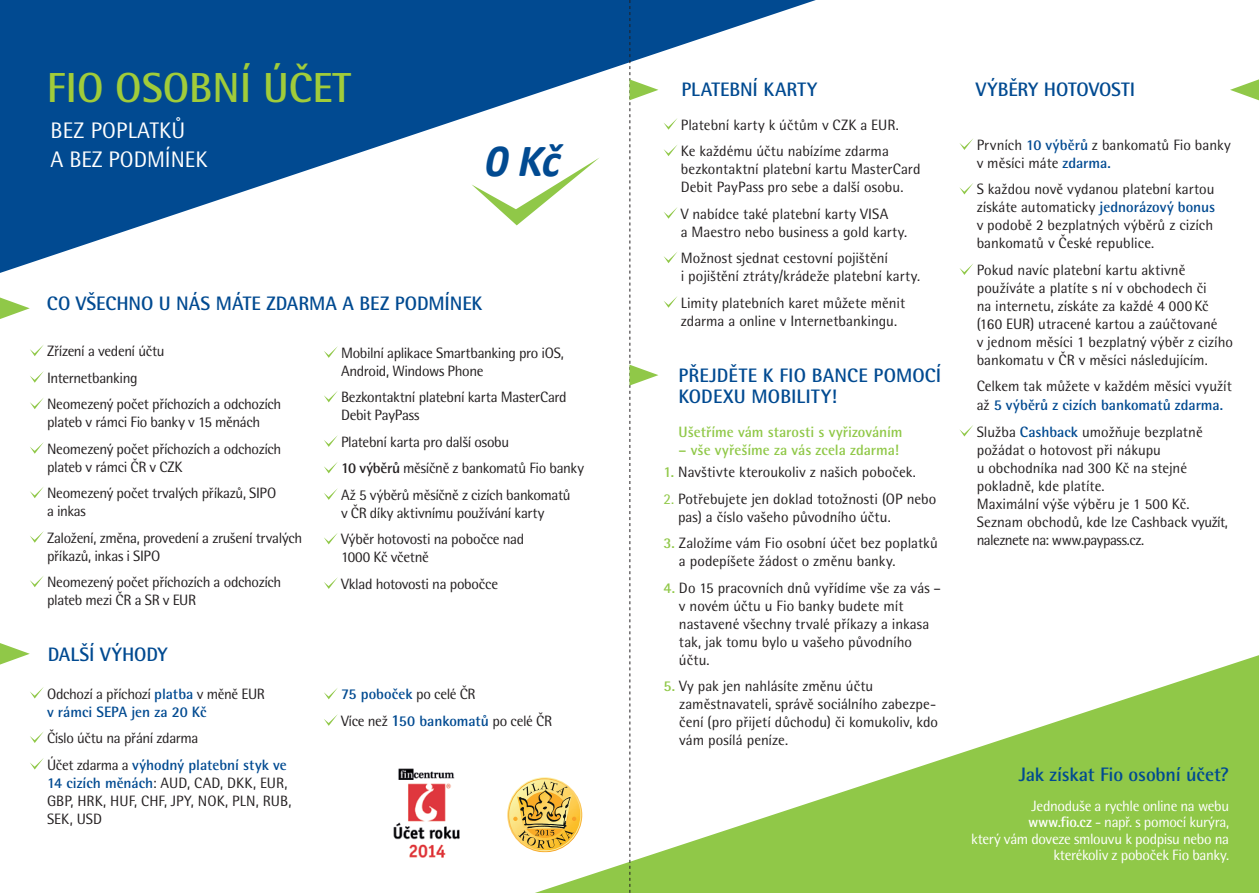
<style>
.page{position:relative;width:1259px;height:893px;background:#fff}
.page>*{position:absolute;margin:0;border:0;box-sizing:border-box;transform-origin:0 0}
.t1{font:italic 700 46.35px "Calibri";color:#014a91}
.t2{font:700 42px "Rotis Semi Sans Pro";color:#a1cc3a}
.t3{font:22.5px "Rotis Semi Sans Pro";color:#fff}
.t4{font:700 19.5px/21px "Rotis Semi Sans Pro";color:#014a91}
.t5{font:15px/18px "Rotis Semi Sans Pro";letter-spacing:-.005em;color:#231f20}
.t6{font:15px/18px "Rotis Semi Sans Pro";letter-spacing:-.025em;color:#231f20}
.t7{font:15px/16.5px "Rotis Semi Sans Pro";letter-spacing:-.025em;color:#fff;text-align:right}
.t8{font:700 15px/18px "Rotis Semi Sans Pro";color:#014a91}
.t9{font:700 15px "Rotis Semi Sans Pro";color:#90c848}
.s1{font-weight:400;color:#231f20}
.s2{font-weight:700;color:#014a91}
.s3{font-weight:700}
.s4{font-weight:700;font-size:16.5px;color:#014a91}
.s5{font-weight:700;color:#90c848}
.s6{color:#90c848}
</style>
<div class="page">
<img style="left:393px;top:768px;width:67px;height:90px">
<svg style="left:513px;top:781px;width:22px;height:67px"></svg>
<svg style="left:0;top:0;width:816px;height:273px;fill:#014a91"></svg>
<svg style="left:535px;top:655px;width:724px;height:238px;fill:#90c848"></svg>
<svg style="left:471px;top:157px;width:129px;height:68px"></svg>
<svg style="left:0;top:643px;width:30px;height:22px"></svg>
<svg style="left:0;top:297px;width:30px;height:22px"></svg>
<svg style="left:1230px;top:79px;width:29px;height:21px"></svg>
<svg style="left:629px;top:0;width:48px;height:893px"></svg>
<svg style="left:959px;top:139px;width:14px;height:11px"></svg>
<svg style="left:959px;top:183px;width:14px;height:11px"></svg>
<svg style="left:959px;top:264px;width:14px;height:11px"></svg>
<svg style="left:959px;top:425px;width:14px;height:11px"></svg>
<svg style="left:30px;top:687px;width:14px;height:11px"></svg>
<svg style="left:30px;top:731px;width:14px;height:12px"></svg>
<svg style="left:30px;top:758px;width:14px;height:11px"></svg>
<svg style="left:324px;top:688px;width:14px;height:11px"></svg>
<svg style="left:324px;top:714px;width:14px;height:12px"></svg>
<svg style="left:30px;top:345px;width:14px;height:11px"></svg>
<svg style="left:30px;top:371px;width:14px;height:12px"></svg>
<svg style="left:30px;top:398px;width:14px;height:11px"></svg>
<svg style="left:30px;top:442px;width:14px;height:12px"></svg>
<svg style="left:30px;top:487px;width:14px;height:11px"></svg>
<svg style="left:30px;top:531px;width:14px;height:12px"></svg>
<svg style="left:30px;top:576px;width:14px;height:11px"></svg>
<svg style="left:324px;top:346px;width:14px;height:12px"></svg>
<svg style="left:324px;top:391px;width:14px;height:11px"></svg>
<svg style="left:324px;top:435px;width:14px;height:12px"></svg>
<svg style="left:324px;top:462px;width:14px;height:11px"></svg>
<svg style="left:324px;top:488px;width:14px;height:12px"></svg>
<svg style="left:324px;top:533px;width:14px;height:11px"></svg>
<svg style="left:324px;top:577px;width:14px;height:12px"></svg>
<p class="t2" style="left:47px;top:62px;width:306px">FIO OSOBNÍ ÚČET</p>
<p class="t3" style="left:51px;top:117px;width:136px">BEZ POPLATKŮ</p>
<p class="t3" style="left:51px;top:146px;width:158px">A BEZ PODMÍNEK</p>
<p class="t1" style="left:485px;top:131px;width:77px">0 Kč</p>
<p class="t4" style="left:47px;top:293px;width:437px">CO VŠECHNO U NÁS MÁTE ZDARMA A BEZ PODMÍNEK</p>
<p class="t6" style="left:47px;top:342px;width:119px">Zřízení a vedení účtu</p>
<p class="t6" style="left:47px;top:369px;width:92px">Internetbanking</p>
<p class="t6" style="left:47px;top:395px;width:236px">Neomezený počet příchozích a odchozích plateb v rámci Fio banky v 15 měnách</p>
<p class="t6" style="left:47px;top:440px;width:236px">Neomezený počet příchozích a odchozích plateb v rámci ČR v CZK</p>
<p class="t5" style="left:47px;top:484px;width:231px">Neomezený počet trvalých příkazů, SIPO a inkas</p>
<p class="t6" style="left:47px;top:529px;width:257px">Založení, změna, provedení a zrušení trvalých příkazů, inkas i SIPO</p>
<p class="t6" style="left:47px;top:573px;width:236px">Neomezený počet příchozích a odchozích plateb mezi ČR a SR v EUR</p>
<p class="t4" style="left:48px;top:644px;width:121px">DALŠÍ VÝHODY</p>
<p class="t8" style="left:47px;top:684px;width:219px"><span class="s1">Odchozí a příchozí</span> platba <span class="s1">v měně EUR </span>v rámci SEPA jen za 20 Kč</p>
<p class="t6" style="left:47px;top:729px;width:153px">Číslo účtu na přání zdarma</p>
<p class="t5" style="left:47px;top:755px;width:246px">Účet zdarma a <span class="s2">výhodný platební styk ve<br>14 cizích měnách</span>: AUD, CAD, DKK, EUR,<br>GBP, HRK, HUF, CHF, JPY, NOK, PLN, RUB,<br>SEK, USD</p>
<p class="t6" style="left:341px;top:344px;width:224px">Mobilní aplikace Smartbanking pro iOS,<br>Android, Windows Phone</p>
<p class="t6" style="left:341px;top:388px;width:227px">Bezkontaktní platební karta MasterCard<br>Debit PayPass</p>
<p class="t6" style="left:341px;top:433px;width:170px">Platební karta pro další osobu</p>
<p class="t6" style="left:341px;top:459px;width:244px"><span class="s3">10 výběrů</span> měsíčně z bankomatů Fio banky</p>
<p class="t6" style="left:341px;top:486px;width:231px">Až 5 výběrů měsíčně z cizích bankomatů v ČR díky aktivnímu používání karty</p>
<p class="t5" style="left:341px;top:530px;width:185px">Výběr hotovosti na pobočce nad<br>1000 Kč včetně</p>
<p class="t5" style="left:341px;top:575px;width:159px">Vklad hotovosti na pobočce</p>
<p class="t8" style="left:341px;top:685px;width:136px">75 poboček <span class="s1">po celé ČR</span></p>
<p class="t5" style="left:341px;top:712px;width:213px">Více než <span class="s4">1</span><span class="s2">50 bankomatů</span> po celé ČR</p>
<p class="t4" style="left:681px;top:78px;width:137px">PLATEBNÍ KARTY</p>
<p class="t5" style="left:681px;top:116px;width:220px">Platební karty k účtům v CZK a EUR.</p>
<p class="t5" style="left:681px;top:142px;width:241px">Ke každému účtu nabízíme zdarma bezkontaktní platební kartu MasterCard<br>Debit PayPass pro sebe a další osobu.</p>
<p class="t5" style="left:681px;top:205px;width:228px">V nabídce také platební karty VISA<br>a Maestro nebo business a gold karty.</p>
<p class="t5" style="left:681px;top:249px;width:241px">Možnost sjednat cestovní pojištění<br>i pojištění ztráty/krádeže platební karty.</p>
<p class="t5" style="left:681px;top:294px;width:226px">Limity platebních karet můžete měnit zdarma a online v Internetbankingu.</p>
<p class="t4" style="left:678px;top:364px;width:264px">PŘEJDĚTE K FIO BANCE POMOCÍ<br>KODEXU MOBILITY!</p>
<p class="t9" style="left:678px;top:422px;width:226px">Ušetříme vám starosti s vyřizováním</p>
<p class="t9" style="left:678px;top:440px;width:222px">– vše vyřešíme za vás zcela zdarma!</p>
<p class="t5" style="left:663px;top:463px;width:254px"><span class="s5">1.</span> Navštivte kteroukoliv z našich poboček.</p>
<p class="t5" style="left:678px;top:489px;width:260px;text-indent:-14px"><span class="s6">2.</span> Potřebujete jen doklad totožnosti (OP nebo pas) a číslo vašeho původního účtu.</p>
<p class="t5" style="left:679px;top:534px;width:260px;text-indent:-15px"><span class="s5">3.</span> Založíme vám Fio osobní účet bez poplatků a podepíšete žádost o změnu banky.</p>
<p class="t5" style="left:679px;top:578px;width:264px;text-indent:-15px"><span class="s5">4.</span> Do 15 pracovních dnů vyřídíme vše za vás – v novém účtu u Fio banky budete mít nastavené všechny trvalé příkazy a inkasa tak, jak tomu bylo u vašeho původního účtu.</p>
<p class="t5" style="left:679px;top:677px;width:260px;text-indent:-16px"><span class="s5">5.</span> Vy pak jen nahlásíte změnu účtu zaměstnavateli, správě sociálního zabezpe&shy;čení (pro přijetí důchodu) či komukoliv, kdo vám posílá peníze.</p>
<p class="t4" style="left:975px;top:78px;width:161px">VÝBĚRY HOTOVOSTI</p>
<p class="t5" style="left:976px;top:136px;width:256px">Prvních <span class="s2">10 výběrů</span> z bankomatů Fio banky v měsíci máte <span class="s2">zdarma.</span></p>
<p class="t5" style="left:976px;top:180px;width:240px">S každou nově vydanou platební kartou získáte automaticky <span class="s2">jednorázový bonus </span>v podobě 2 bezplatných výběrů z cizích bankomatů v České republice.</p>
<p class="t5" style="left:976px;top:261px;width:258px">Pokud navíc platební kartu aktivně používáte a platíte s ní v obchodech či<br>na internetu, získáte za každé 4 000Kč (160 EUR) utracené kartou a zaúčtované<br>v jednom měsíci 1 bezplatný výběr z cizího bankomatu v ČR v měsíci následujícím.</p>
<p class="t5" style="left:976px;top:376px;width:257px;line-height:19.5px">Celkem tak můžete v každém měsíci využít až <span class="s2">5 výběrů z cizích bankomatů zdarma.</span></p>
<p class="t5" style="left:976px;top:422px;width:253px">Služba <span class="s2">Cashback</span> umožňuje bezplatně požádat o hotovost při nákupu<br>u obchodníka nad 300 Kč na stejné pokladně, kde platíte.<br>Maximální výše výběru je 1 500 Kč.<br>Seznam obchodů, kde lze Cashback využít, naleznete na: www.paypass.cz.</p>
<p class="t4" style="left:1018px;top:764px;width:212px">Jak získat Fio osobní účet?</p>
<p class="t7" style="left:971px;top:797px;width:259px">Jednoduše a rychle online na webu <span class="s3">www.fio.cz</span> - např. s pomocí kurýra,<br>který vám doveze smlouvu k podpisu nebo na kterékoliv z poboček Fio banky.</p>
</div>
